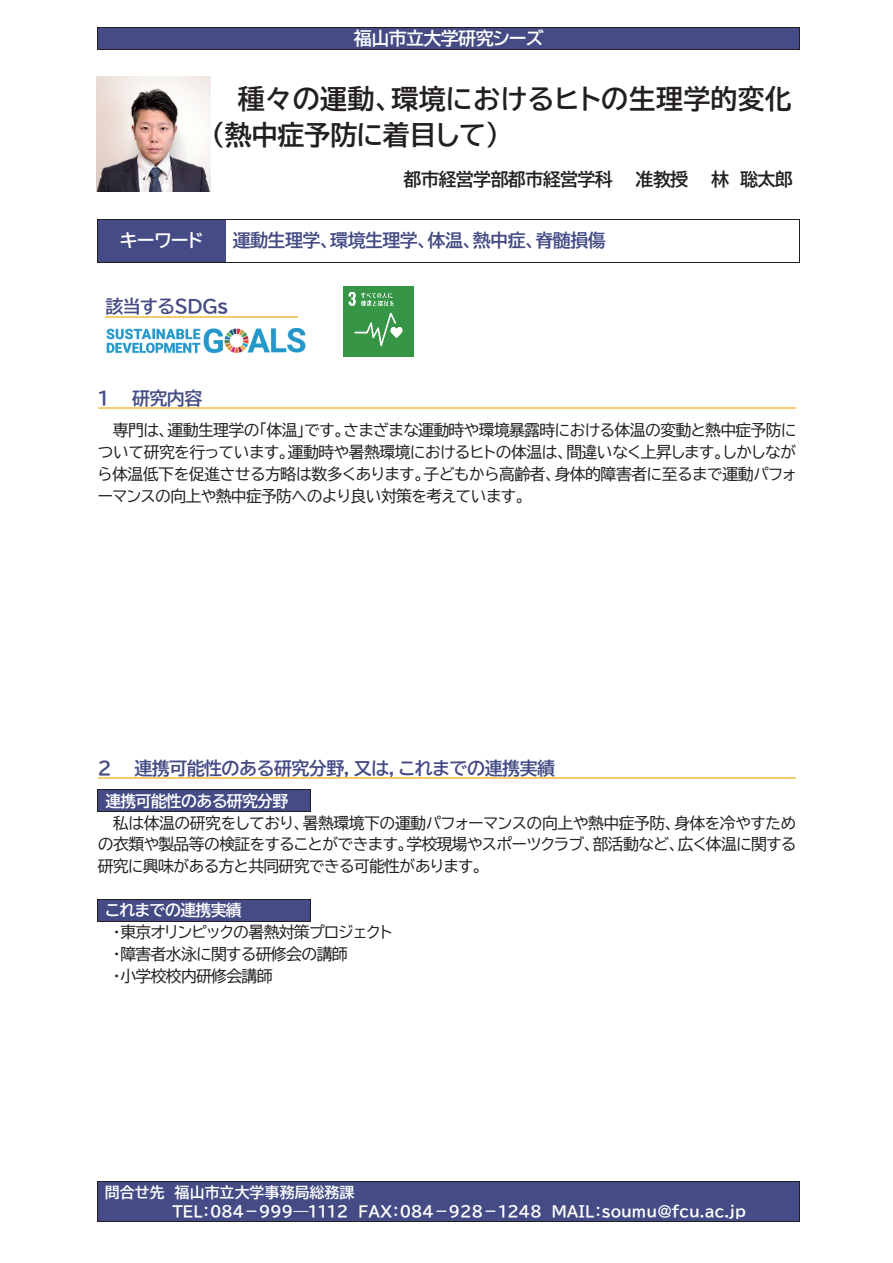
<style>
.page{position:relative;width:893px;height:1263px;background:#fff}
.page>*{position:absolute;margin:0;border:0;box-sizing:border-box;transform-origin:0 0}
.t1{font:27px/36px "BIZ UDP Gothic Bold";letter-spacing:.01em;color:#231f20}
.t2{font:18px "BIZ UDP Gothic Bold";letter-spacing:-.03em;color:#444b85}
.t3{font:18px "BIZ UDP Gothic Bold";letter-spacing:-.03em;color:#231f20}
.t4{font:18px "BIZ UDP Gothic Bold";letter-spacing:-.03em;color:#fff}
.t5{font:15.9px/21.8px "BIZ UDP Gothic";letter-spacing:-.035em;color:#231f20;text-align:justify}
.t6{font:15.9px "BIZ UDP Gothic Bold";letter-spacing:-.045em;color:#fff}
.t7{font:15px/19.5px "BIZ UDP Gothic Bold";color:#fff}
</style>
<div class="page">
<div style="left:105px;top:1182px;width:687px;height:19px;background:#444b85"></div>
<div style="left:105px;top:1201px;width:687px;height:20px;background:#444b85"></div>
<hr style="left:98px;top:1181px;width:701px;height:1px;background:#231f20">
<hr style="left:97px;top:1182px;width:1px;height:39px;background:#231f20">
<hr style="left:98px;top:1221px;width:701px;height:1px;background:#231f20">
<hr style="left:799px;top:1182px;width:1px;height:39px;background:#231f20">
<img style="left:106px;top:327px;width:200px;height:27px">
<div style="left:105px;top:28px;width:687px;height:21px;background:#444b85"></div>
<hr style="left:98px;top:28px;width:701px;height:1px;background:#231f20">
<svg style="left:97px;top:28px;width:2px;height:22px"></svg>
<hr style="left:99px;top:49px;width:700px;height:1px;background:#231f20">
<svg style="left:799px;top:28px;width:1px;height:22px"></svg>
<div style="left:98px;top:220px;width:127px;height:42px;background:#444b85"></div>
<hr style="left:98px;top:219px;width:127px;height:1px;background:#231f20">
<hr style="left:226px;top:219px;width:573px;height:1px;background:#231f20">
<hr style="left:97px;top:220px;width:1px;height:42px;background:#231f20">
<hr style="left:98px;top:262px;width:127px;height:1px;background:#231f20">
<hr style="left:225px;top:262px;width:574px;height:1px;background:#231f20">
<hr style="left:799px;top:220px;width:1px;height:42px;background:#231f20">
<hr style="left:105px;top:316px;width:193px;height:1px;background:#f6cc70">
<hr style="left:98px;top:407px;width:697px;height:2px;background:#f6cc70">
<hr style="left:98px;top:777px;width:697px;height:1px;background:#f6cc70">
<div style="left:98px;top:790px;width:212px;height:21px;background:#444b85"></div>
<hr style="left:98px;top:789px;width:212px;height:1px;background:#231f20">
<svg style="left:97px;top:789px;width:1px;height:23px"></svg>
<hr style="left:98px;top:811px;width:212px;height:1px;background:#231f20">
<svg style="left:310px;top:789px;width:1px;height:23px"></svg>
<div style="left:98px;top:900px;width:212px;height:21px;background:#444b85"></div>
<hr style="left:98px;top:899px;width:212px;height:1px;background:#231f20">
<svg style="left:97px;top:899px;width:1px;height:23px"></svg>
<hr style="left:98px;top:921px;width:212px;height:1px;background:#231f20">
<svg style="left:310px;top:899px;width:1px;height:23px"></svg>
<img style="left:344px;top:286px;width:69px;height:70px">
<svg style="left:96px;top:76px;width:115px;height:116px"></svg>
<p class="t4" style="left:354px;top:29px;width:191px">福山市立大学研究シーズ</p>
<h1 class="t1" style="left:212px;top:81px;width:582px;text-indent:26px">種々の運動、環境におけるヒトの生理学的変化（熱中症予防に着目して）</h1>
<p class="t3" style="left:404px;top:170px;width:211px">都市経営学部都市経営学科</p>
<p class="t3" style="left:635px;top:170px;width:54px">准教授</p>
<p class="t3" style="left:711px;top:170px;width:83px">林 聡太郎</p>
<p class="t4" style="left:120px;top:231px;width:85px">キーワード</p>
<p class="t2" style="left:233px;top:231px;width:374px">運動生理学、環境生理学、体温、熱中症、脊髄損傷</p>
<p class="t2" style="left:105px;top:298px;width:124px">該当するＳＤＧｓ</p>
<p class="t2" style="left:98px;top:389px;width:13px">１</p>
<p class="t2" style="left:132px;top:389px;width:72px">研究内容</p>
<p class="t5" style="left:98px;top:419px;width:700px;text-indent:15px">専門は、運動生理学の「体温」です。さまざまな運動時や環境暴露時における体温の変動と熱中症予防について研究を行っています。運動時や暑熱環境におけるヒトの体温は、間違いなく上昇します。しかしながら体温低下を促進させる方略は数多くあります。子どもから高齢者、身体的障害者に至るまで運動パフォーマンスの向上や熱中症予防へのより良い対策を考えています。</p>
<p class="t2" style="left:98px;top:759px;width:15px">２</p>
<p class="t2" style="left:134px;top:759px;width:422px">連携可能性のある研究分野，又は，これまでの連携実績</p>
<p class="t6" style="left:105px;top:793px;width:184px">連携可能性のある研究分野</p>
<p class="t5" style="left:98px;top:812px;width:700px;text-indent:15px">私は体温の研究をしており、暑熱環境下の運動パフォーマンスの向上や熱中症予防、身体を冷やすための衣類や製品等の検証をすることができます。学校現場やスポーツクラブ、部活動など、広く体温に関する研究に興味がある方と共同研究できる可能性があります。</p>
<p class="t6" style="left:105px;top:902px;width:138px">これまでの連携実績</p>
<p class="t5" style="left:113px;top:921px;width:281px;text-align:left">・東京オリンピックの暑熱対策プロジェクト・障害者水泳に関する研修会の講師<br>・小学校校内研修会講師</p>
<p class="t7" style="left:172px;top:1182px;width:575px;text-indent:-67px">問合せ先 福山市立大学事務局総務課<br>TEL：０８４－９９９―１１１2 FAX：０８４－９２８－１２４８ MAIL：soumu@fcu.ac.jp</p>
</div>
